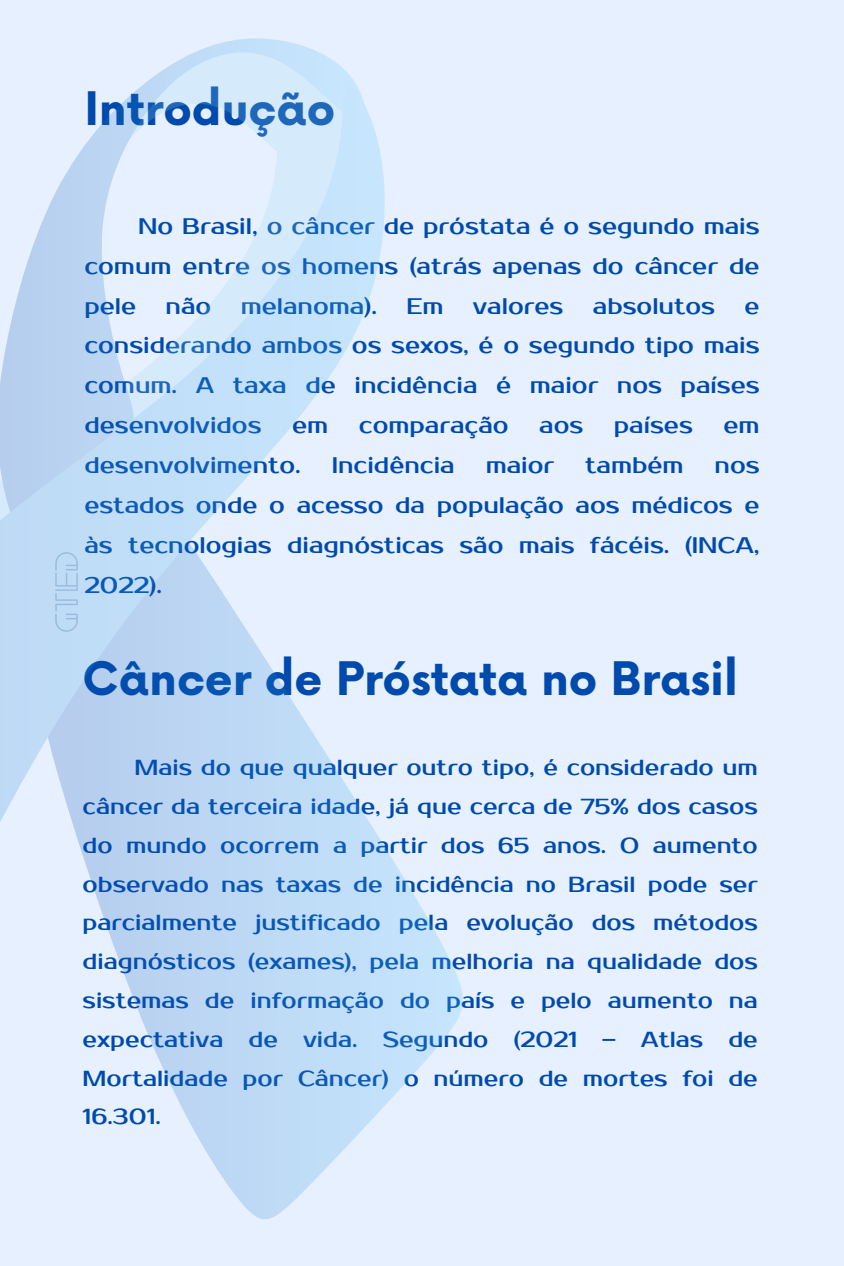
<style>
.page{position:relative;width:844px;height:1266px;background:#e6f0ff}
.page>*{position:absolute;margin:0;border:0;box-sizing:border-box;transform-origin:0 0}
.t1{font:700 45px "Now";color:#004aad}
.t2{font:22.5px/39.9px "Prosto One";color:#004aad;text-align:justify}
.t3{font:21.75px/38.8px "Prosto One";color:#004aad;text-align:justify}
</style>
<div class="page">
<svg style="left:232px;top:848px;width:231px;height:372px"></svg>
<svg style="left:151px;top:38px;width:201px;height:41px"></svg>
<svg style="left:0;top:79px;width:385px;height:1111px"></svg>
<img style="left:48px;top:552px;width:37px;height:81px">
<p class="t1" style="left:84px;top:85px;width:252px">Introdução</p>
<p class="t2" style="left:84px;top:206px;width:677px;text-indent:54px">No Brasil, o câncer de próstata é o segundo mais comum entre os homens (atrás apenas do câncer de pele</p>
<p class="t2" style="left:166px;top:286px;width:47px">não</p>
<p class="t2" style="left:241px;top:286px;width:138px">melanoma).</p>
<p class="t2" style="left:406px;top:286px;width:39px">Em</p>
<p class="t2" style="left:473px;top:286px;width:92px">valores</p>
<p class="t2" style="left:593px;top:286px;width:124px">absolutos</p>
<p class="t2" style="left:84px;top:286px;width:677px;text-indent:660px">e considerando ambos os sexos, é o segundo tipo mais comum. A taxa de incidência é maior nos países desenvolvidos</p>
<p class="t2" style="left:292px;top:406px;width:38px">em</p>
<p class="t2" style="left:359px;top:406px;width:151px">comparação</p>
<p class="t2" style="left:539px;top:406px;width:46px">aos</p>
<p class="t2" style="left:614px;top:406px;width:80px">países</p>
<p class="t2" style="left:723px;top:406px;width:38px">em</p>
<p class="t2" style="left:84px;top:446px;width:218px">desenvolvimento.</p>
<p class="t2" style="left:332px;top:446px;width:124px">Incidência</p>
<p class="t2" style="left:486px;top:446px;width:70px">maior</p>
<p class="t2" style="left:585px;top:446px;width:100px">também</p>
<p class="t2" style="left:84px;top:446px;width:677px;text-indent:630px">nos estados onde o acesso da população aos médicos e às tecnologias diagnósticas são mais fácéis. (INCA, 2022).</p>
<h1 class="t1" style="left:83px;top:654px;width:657px">Câncer de Próstata no Brasil</h1>
<p class="t3" style="left:83px;top:748px;width:677px;text-indent:52px">Mais do que qualquer outro tipo, é considerado um câncer da terceira idade, já que cerca de 75% dos casos do mundo ocorrem a partir dos 65 anos. O aumento observado nas taxas de incidência no Brasil pode ser parcialmente justificado pela evolução dos métodos diagnósticos (exames), pela melhoria na qualidade dos sistemas de informação do país e pelo aumento na expectativa de vida. Segundo (2021 – Atlas de Mortalidade por Câncer) o número de mortes foi de 16.301.</p>
</div>
